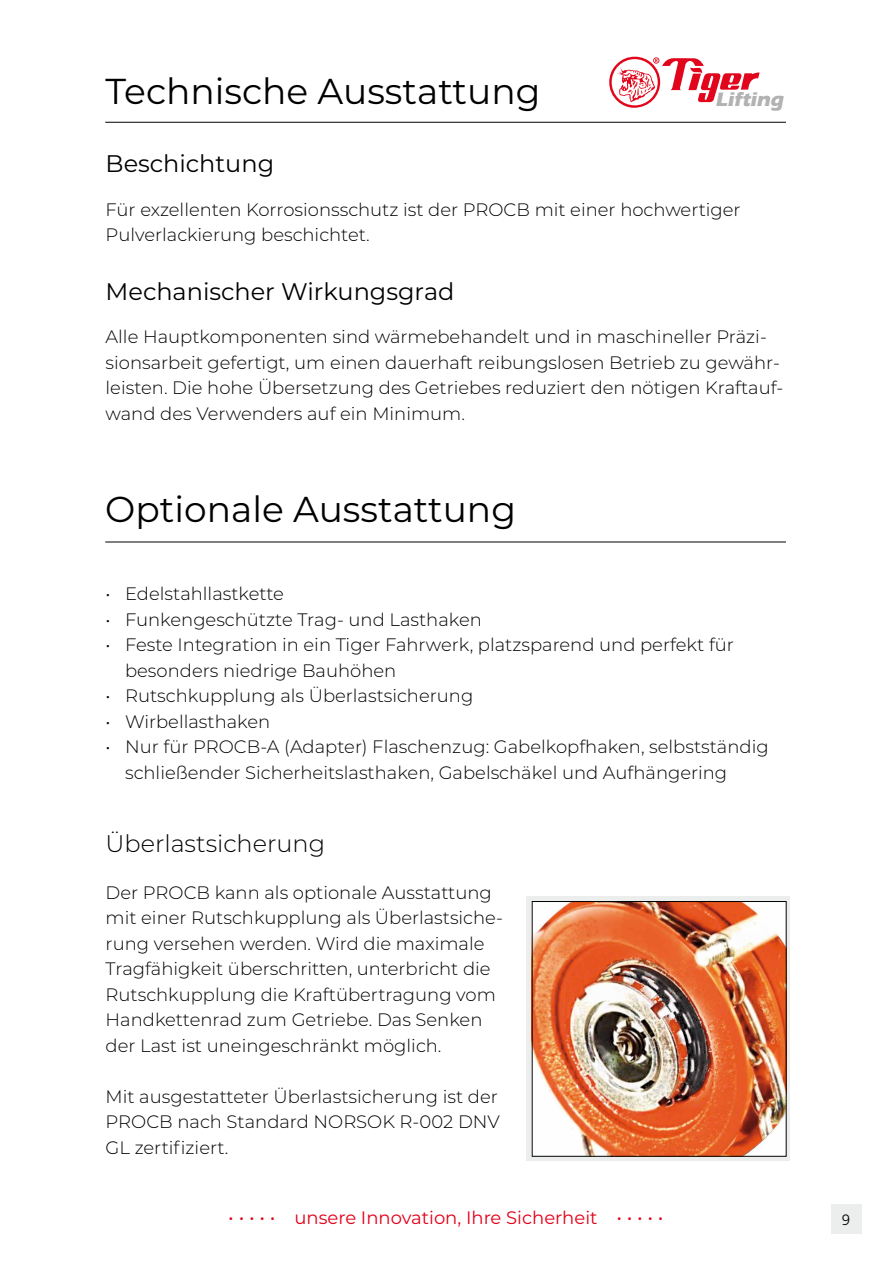
<style>
.page{position:relative;width:893px;height:1263px;background:#fff}
.page>*{position:absolute;margin:0;border:0;box-sizing:border-box;transform-origin:0 0}
.t1{font:36px "Montserrat";color:#000}
.t2{font:24px "Montserrat";color:#000}
.t3{font:300 24px "Montserrat";color:#000}
.t4{font:700 20.25px "Eras ITC";color:#b3b2b3}
.t5{font:300 18px/25.5px "Montserrat";color:#000}
.t6{font:18px "Montserrat";color:#e2001a}
.t7{font:300 15px "Frutiger";color:#000}
</style>
<div class="page">
<div style="left:831px;top:1204px;width:30px;height:30px;background:#eceded"></div>
<svg style="left:609px;top:57px;width:151px;height:51px"></svg>
<hr style="left:105px;top:122px;width:681px;height:1px;background:#000">
<hr style="left:105px;top:542px;width:681px;height:1px;background:#000">
<svg style="left:527px;top:897px;width:263px;height:264px;fill:#eceded"></svg>
<img style="left:534px;top:903px;width:250px;height:252px">
<div style="left:532px;top:901px;width:254px;height:256px;border:1px solid #000"></div>
<h1 class="t1" style="left:106px;top:66px;width:436px">Technische Ausstattung</h1>
<p class="t4" style="left:716px;top:88px;width:73px">Lifting</p>
<h2 class="t2" style="left:106px;top:147px;width:170px">Beschichtung</h2>
<p class="t5" style="left:106px;top:196px;width:637px">Für exzellenten Korrosionsschutz ist der PROCB mit einer hochwertiger<br>Pulverlackierung beschichtet.</p>
<h2 class="t2" style="left:106px;top:275px;width:350px">Mechanischer Wirkungsgrad</h2>
<p class="t5" style="left:106px;top:323px;width:679px">Alle Hauptkomponenten sind wärmebehandelt und in maschineller Präzi&shy;sionsarbeit gefertigt, um einen dauerhaft reibungslosen Betrieb zu gewähr&shy;leisten. Die hohe Übersetzung des Getriebes reduziert den nötigen Kraftauf&shy;wand des Verwenders auf ein Minimum.</p>
<h1 class="t1" style="left:105px;top:485px;width:412px">Optionale Ausstattung</h1>
<p class="t5" style="left:106px;top:580px;width:180px">• Edelstahllastkette</p>
<p class="t5" style="left:106px;top:606px;width:378px">• Funkengeschützte Trag- und Lasthaken</p>
<p class="t5" style="left:125px;top:631px;width:610px;text-indent:-19px">• Feste Integration in ein Tiger Fahrwerk, platzsparend und perfekt für besonders niedrige Bauhöhen</p>
<p class="t5" style="left:106px;top:682px;width:369px">• Rutschkupplung als Überlastsicherung</p>
<p class="t5" style="left:106px;top:708px;width:166px">• Wirbellasthaken</p>
<p class="t5" style="left:125px;top:733px;width:645px;text-indent:-19px">• Nur für PROCB-A (Adapter) Flaschenzug: Gabelkopfhaken, selbstständig schließender Sicherheitslasthaken, Gabelschäkel und Aufhängering</p>
<h2 class="t3" style="left:106px;top:827px;width:221px">Überlastsicherung</h2>
<p class="t5" style="left:106px;top:879px;width:399px">Der PROCB kann als optionale Ausstattung mit einer Rutschkupplung als Überlastsiche&shy;rung versehen werden. Wird die maximale Tragfähigkeit überschritten, unterbricht die Rutschkupplung die Kraftübertragung vom Handkettenrad zum Getriebe. Das Senken der Last ist uneingeschränkt möglich.</p>
<p class="t5" style="left:106px;top:1083px;width:396px;text-align:justify">Mit ausgestatteter Überlastsicherung ist der PROCB nach Standard NORSOK R-002 DNV GL zertifiziert.</p>
<p class="t6" style="left:228px;top:1205px;width:437px">• • • • • unsere Innovation, Ihre Sicherheit • • • • •</p>
<p class="t7" style="left:842px;top:1211px;width:10px">9</p>
</div>
